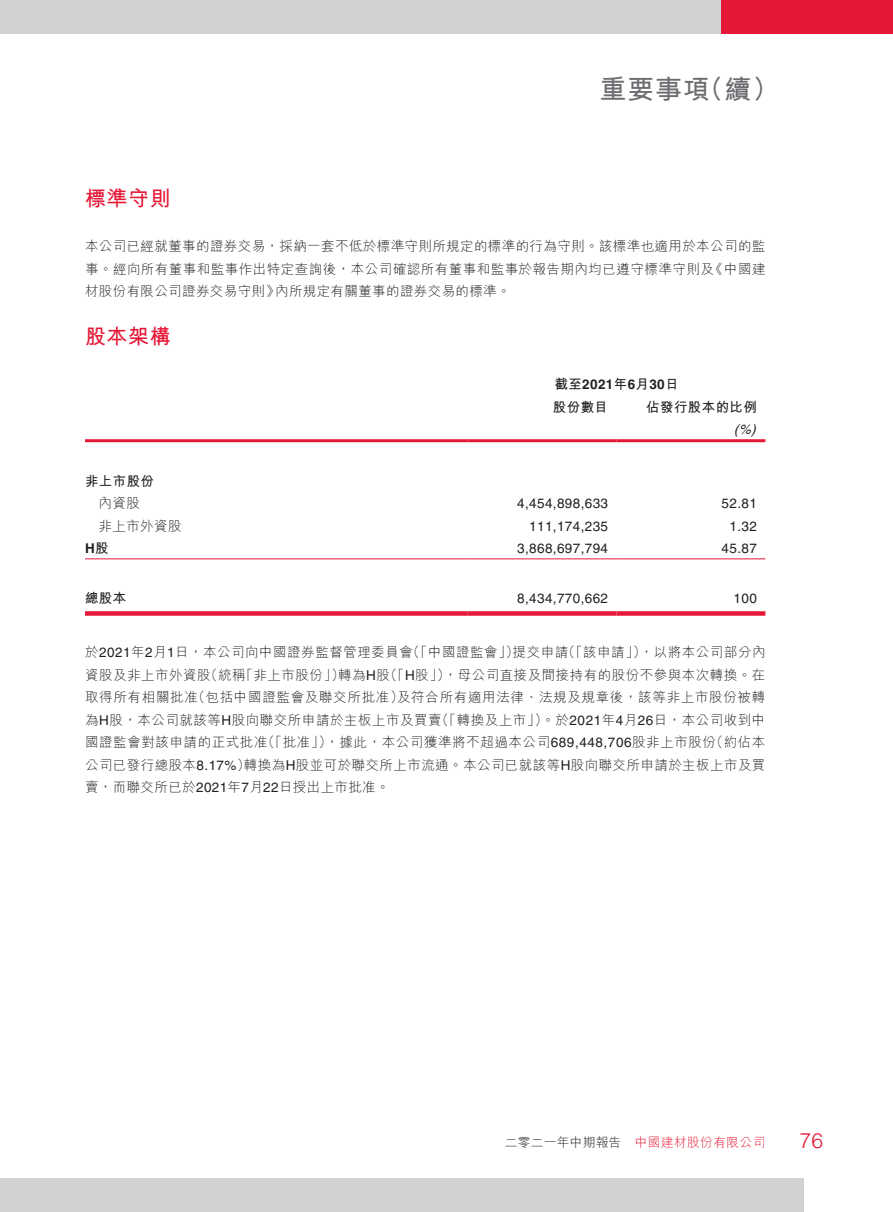
<style>
.page{position:relative;width:893px;height:1212px;background:#fff}
.page>*{position:absolute;margin:0;border:0;box-sizing:border-box;transform-origin:0 0}
.t1{font:700 27px "M Hei HK";color:#6c6d70}
.t2{font:700 21px "M Hei HK";letter-spacing:.03em;color:#e51836}
.t3{font:300 21px "Helvetica LT Std";color:#e51836}
.t4{font:300 13.5px/22.5px "M Hei HK";letter-spacing:.035em;color:#231f20}
.t5{font:13.5px "Helvetica LT Std";letter-spacing:.03em;color:#231f20}
.t6{font:700 13.5px "M Hei HK";letter-spacing:.03em;color:#231f20}
.t7{font:700 13.5px "Helvetica LT Std";letter-spacing:.03em;color:#231f20}
.t8{font:italic 13.5px "Helvetica LT Std";color:#231f20}
.t9{font:300 12.75px "M Hei HK";letter-spacing:.03em;color:#e51836}
.t10{font:300 12.75px "M Hei HK";letter-spacing:.02em;color:#231f20}
.s1{font-family:"M Hei HK"}
.s2{font-family:"Helvetica LT Std";font-weight:400}
</style>
<div class="page">
<div style="left:0;top:0;width:722px;height:34px;background:#d1d2d4"></div>
<div style="left:0;top:1178px;width:804px;height:34px;background:#d1d2d4"></div>
<div style="left:721px;top:0;width:172px;height:34px;background:#e51836"></div>
<hr style="left:85px;top:439px;width:383px;height:3px;background:#e51836">
<hr style="left:468px;top:439px;width:149px;height:3px;background:#e51836">
<hr style="left:617px;top:439px;width:148px;height:3px;background:#e51836">
<hr style="left:85px;top:558px;width:383px;height:1px;background:#e51836">
<hr style="left:468px;top:558px;width:149px;height:1px;background:#e51836">
<hr style="left:617px;top:558px;width:148px;height:1px;background:#e51836">
<div style="left:85px;top:611px;width:383px;height:5px;background:#e51836"></div>
<div style="left:468px;top:611px;width:149px;height:5px;background:#e51836"></div>
<div style="left:617px;top:611px;width:148px;height:5px;background:#e51836"></div>
<h1 class="t1" style="left:697px;top:69px;width:84px">（續(</h1>
<h1 class="t1" style="left:599px;top:69px;width:112px">重要事項</h1>
<h2 class="t2" style="left:85px;top:183px;width:87px">標準守則</h2>
<p class="t4" style="left:85px;top:235px;width:682px;text-align:right">本公司已經就董事的證券交易，採納一套不低於標準守則所規定的標準的行為守則。該標準也適用於本公司的監《中國建</p>
<p class="t4" style="left:275px;top:258px;width:440px;text-indent:-190px">事。經向所有董事和監事作出特定查詢後，本公司確認所有董事和監事於報告期內均已遵守標準守則及內所規定有關董事的證券交易的標準。</p>
<p class="t4" style="left:85px;top:280px;width:196px">材股份有限公司證券交易守則》</p>
<h2 class="t2" style="left:85px;top:321px;width:87px">股本架構</h2>
<p class="t7" style="left:554px;top:376px;width:126px"><span class="s1">截至</span>2021<span class="s1">年 月</span>6 30<span class="s1">日</span></p>
<p class="t6" style="left:646px;top:397px;width:112px">佔發行股本的比例</p>
<p class="t6" style="left:553px;top:397px;width:57px">股份數目</p>
<p class="t8" style="left:734px;top:422px;width:23px">%)</p>
<p class="t8" style="left:751px;top:422px;width:10px">(</p>
<p class="t6" style="left:85px;top:471px;width:71px">非上市股份</p>
<p class="t4" style="left:99px;top:492px;width:43px">內資股</p>
<p class="t5" style="left:517px;top:495px;width:92px">4,454,898,633</p>
<p class="t5" style="left:722px;top:495px;width:37px">52.81</p>
<p class="t4" style="left:99px;top:514px;width:84px">非上市外資股</p>
<p class="t5" style="left:529px;top:518px;width:80px">111,174,235</p>
<p class="t5" style="left:729px;top:518px;width:29px">1.32</p>
<p class="t7" style="left:85px;top:540px;width:25px">H<span class="s1">股</span></p>
<p class="t5" style="left:517px;top:540px;width:92px">3,868,697,794</p>
<p class="t5" style="left:722px;top:540px;width:37px">45.87</p>
<p class="t6" style="left:85px;top:588px;width:43px">總股本</p>
<p class="t5" style="left:517px;top:590px;width:92px">8,434,770,662</p>
<p class="t5" style="left:734px;top:590px;width:25px">100</p>
<p class="t4" style="left:407px;top:641px;width:114px">（「中國證監會」）</p>
<p class="t4" style="left:562px;top:641px;width:86px">（「該申請」）</p>
<p class="t4" style="left:85px;top:641px;width:329px">於<span class="s2">2021</span>年 月<span class="s2">2</span> 日<span class="s2">1</span> ，本公司向中國證券監督管理委員會</p>
<p class="t4" style="left:513px;top:641px;width:57px">提交申請</p>
<p class="t4" style="left:640px;top:641px;width:127px">，以將本公司部分內</p>
<p class="t4" style="left:204px;top:663px;width:43px">（統稱</p>
<p class="t4" style="left:239px;top:663px;width:107px">「非上市股份」）</p>
<p class="t4" style="left:384px;top:663px;width:68px">（「<span class="s2">H</span>股」）</p>
<p class="t4" style="left:85px;top:663px;width:127px">資股及非上市外資股</p>
<p class="t4" style="left:338px;top:663px;width:53px">轉為<span class="s2">H</span>股</p>
<p class="t4" style="left:444px;top:663px;width:323px">，母公司直接及間接持有的股份不參與本次轉換。在</p>
<p class="t4" style="left:192px;top:686px;width:213px">（包括中國證監會及聯交所批准）</p>
<p class="t4" style="left:397px;top:686px;width:370px">及符合所有適用法律、法規及規章後，該等非上市股份被轉</p>
<p class="t4" style="left:85px;top:686px;width:114px">取得所有相關批准</p>
<p class="t4" style="left:435px;top:708px;width:331px">（「轉換及上市」）。於<span class="s2">2021</span>年 月<span class="s2">4 26</span>日，本公司收到中</p>
<p class="t4" style="left:85px;top:708px;width:358px">為<span class="s2">H</span>股，本公司就該等<span class="s2">H</span>股向聯交所申請於主板上市及買賣</p>
<p class="t4" style="left:261px;top:731px;width:72px">（「批准」）</p>
<p class="t4" style="left:710px;top:731px;width:57px">（約佔本</p>
<p class="t4" style="left:244px;top:731px;width:523px;text-indent:-159px">國證監會對該申請的正式批准<br>轉換為<span class="s2">H</span>股並可於聯交所上市流通。本公司已就該等<span class="s2">H</span>股向聯交所申請於主板上市及買</p>
<p class="t4" style="left:325px;top:731px;width:392px">，據此，本公司獲準將不超過本公司<span class="s2">689,448,706</span>股非上市股份</p>
<p class="t4" style="left:85px;top:753px;width:306px">公司已發行總股本<span class="s2">8.17%</span>）<br>賣，而聯交所已於<span class="s2">2021</span>年 月<span class="s2">7 22</span>日授出上市批准。</p>
<p class="t10" style="left:505px;top:1135px;width:118px">二零二一年中期報告</p>
<p class="t9" style="left:635px;top:1135px;width:132px">中國建材股份有限公司</p>
<h2 class="t3" style="left:799px;top:1127px;width:25px">76</h2>
</div>
